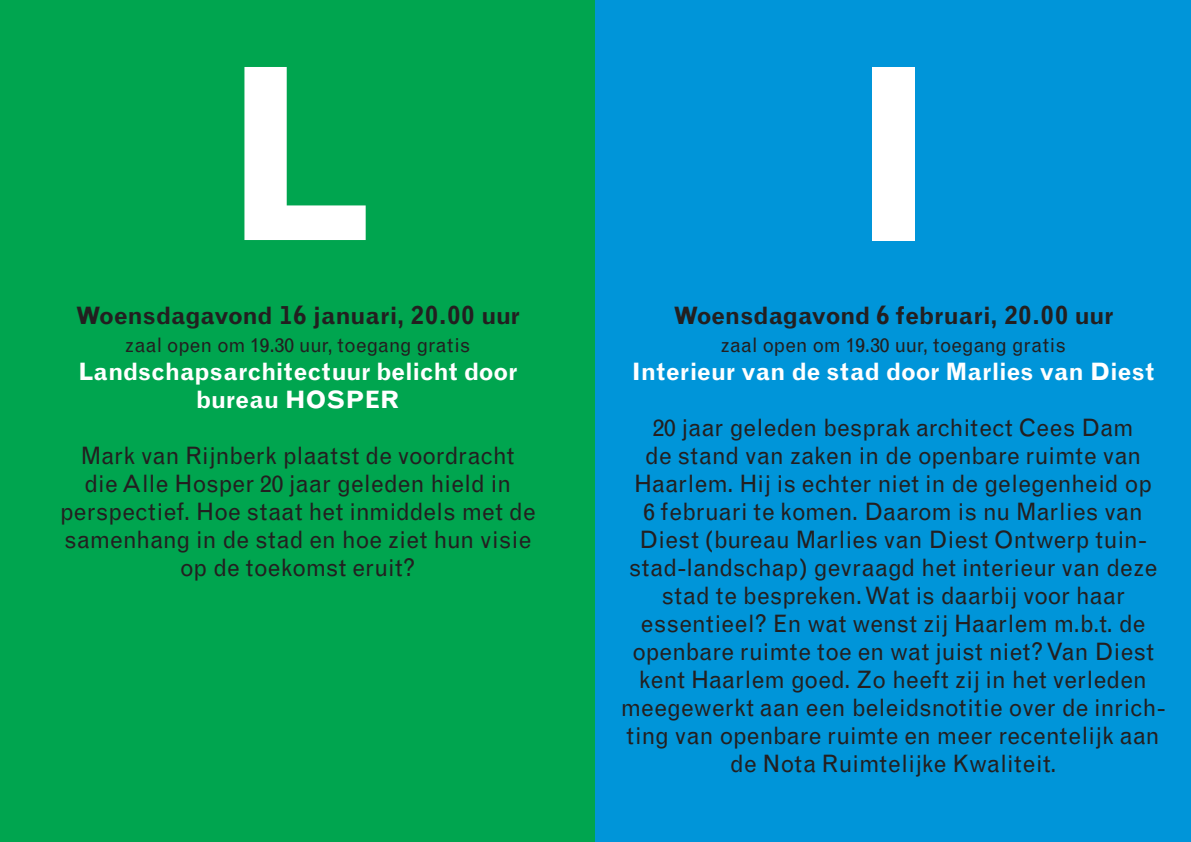
<style>
.page{position:relative;width:1191px;height:842px;background:#fff}
.page>*{position:absolute;margin:0;border:0;box-sizing:border-box;transform-origin:0 0}
.t1{font:700 240px "Grotesque";color:#fff}
.t2{font:24px/28px "Grotesque";color:#231f20;text-align:center}
.t3{font:700 24px/28px "Grotesque";color:#fff;text-align:center}
.t4{font:700 24px "Grotesque";letter-spacing:-.01em;color:#231f20}
.t5{font:20px "Grotesque";letter-spacing:-.005em;color:#231f20}
.s1{font-weight:900}
</style>
<div class="page">
<div style="left:0;top:0;width:595px;height:842px;background:#00a54f"></div>
<div style="left:595px;top:0;width:596px;height:842px;background:#0095d9"></div>
<p class="t1" style="left:220px;top:14px;width:157px">L</p>
<p class="t4" style="left:76px;top:301px;width:446px">Woensdagavond <span class="s1">16</span> januari, <span class="s1">20.00</span> uur</p>
<p class="t5" style="left:125px;top:333px;width:347px">zaal open om 19.30 uur, toegang gratis</p>
<p class="t3" style="left:78px;top:358px;width:441px">Landschapsarchitectuur belicht door bureau HOSPER</p>
<p class="t2" style="left:60px;top:442px;width:477px">Mark van Rijnberk plaatst de voordracht<br>die Alle Hosper 20 jaar geleden hield in perspectief. Hoe staat het inmiddels met de samenhang in de stad en hoe ziet hun visie op de toekomst eruit?</p>
<p class="t1" style="left:848px;top:14px;width:91px">I</p>
<p class="t4" style="left:673px;top:301px;width:442px">Woensdagavond <span class="s1">6</span> februari, <span class="s1">20.00</span> uur</p>
<p class="t5" style="left:720px;top:333px;width:347px">zaal open om 19.30 uur, toegang gratis</p>
<p class="t3" style="left:632px;top:358px;width:524px">Interieur van de stad door Marlies van Diest</p>
<p class="t2" style="left:621px;top:414px;width:546px">20 jaar geleden besprak architect Cees Dam<br>de stand van zaken in de openbare ruimte van Haarlem. Hij is echter niet in de gelegenheid op<br>6 februari te komen. Daarom is nu Marlies van Diest (bureau Marlies van Diest Ontwerp tuin&shy;stad-landschap) gevraagd het interieur van deze stad te bespreken. Wat is daarbij voor haar essentieel? En wat wenst zij Haarlem m.b.t. de openbare ruimte toe en wat juist niet? Van Diest kent Haarlem goed. Zo heeft zij in het verleden meegewerkt aan een beleidsnotitie over de inrich&shy;ting van openbare ruimte en meer recentelijk aan de Nota Ruimtelijke Kwaliteit.</p>
</div>
